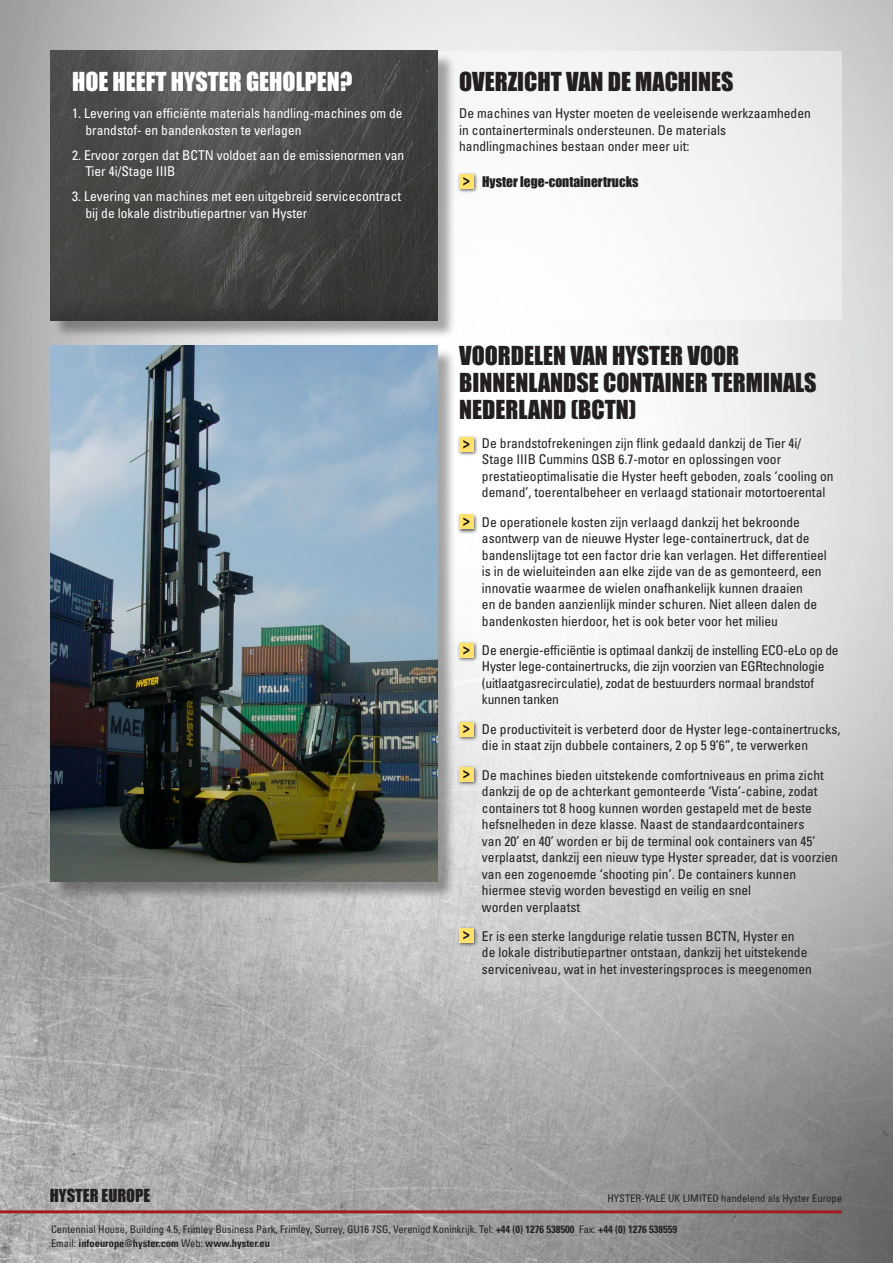
<style>
.page{position:relative;width:893px;height:1263px;background:#fff}
.page>*{position:absolute;margin:0;border:0;box-sizing:border-box;transform-origin:0 0}
.Sub_Headline_Black{font:24px/27px "Impact";color:#231f20}
.Sub_Headline_White{font:24px "Impact";color:#fff}
.t1{font:16.5px "Impact";color:#231f20}
.Body_Text{font:condensed 13.5px/16.5px "Univers";color:#231f20}
.Hyster_Help_Text{font:condensed 13.5px/16.5px "Univers";color:#fff}
.Bullet_Points{font:13.5px "Impact";color:#231f20}
.t2{font:condensed 10.5px "Univers";color:#231f20}
.t3{font:700 condensed 10.5px "Univers";color:#231f20}
.s1{font-weight:700}
.s2{font-weight:400}
</style>
<div class="page">
<img style="left:0;top:0;width:893px;height:1263px">
<div style="left:277px;top:51px;width:565px;height:269px;background:linear-gradient(to bottom,#efefef,#f9f9f9)"></div>
<div style="left:53px;top:53px;width:404px;height:286px;background:#231f20;opacity:.4"></div>
<img style="left:51px;top:51px;width:387px;height:269px">
<div style="left:53px;top:348px;width:404px;height:553px;background:#231f20;opacity:.4"></div>
<img style="left:51px;top:346px;width:387px;height:536px">
<hr style="left:0;top:1210px;width:842px;height:3px;background:#a11d20">
<div style="left:457px;top:172px;width:21px;height:21px;background:#231f20;opacity:.75"></div>
<div style="left:459px;top:174px;width:14px;height:14px;background:#ffe16b"></div>
<svg style="left:463px;top:177px;width:6px;height:9px"></svg>
<div style="left:457px;top:435px;width:21px;height:21px;background:#231f20;opacity:.75"></div>
<div style="left:459px;top:437px;width:14px;height:14px;background:#ffe16b"></div>
<svg style="left:463px;top:440px;width:6px;height:8px"></svg>
<div style="left:457px;top:513px;width:21px;height:21px;background:#231f20;opacity:.75"></div>
<div style="left:459px;top:515px;width:14px;height:14px;background:#ffe16b"></div>
<svg style="left:463px;top:517px;width:6px;height:9px"></svg>
<div style="left:457px;top:641px;width:21px;height:21px;background:#231f20;opacity:.75"></div>
<div style="left:459px;top:643px;width:14px;height:14px;background:#ffe16b"></div>
<svg style="left:463px;top:646px;width:6px;height:8px"></svg>
<div style="left:457px;top:720px;width:21px;height:21px;background:#231f20;opacity:.75"></div>
<div style="left:459px;top:722px;width:14px;height:14px;background:#ffe16b"></div>
<svg style="left:463px;top:725px;width:6px;height:8px"></svg>
<div style="left:457px;top:926px;width:21px;height:21px;background:#231f20;opacity:.75"></div>
<div style="left:459px;top:928px;width:14px;height:14px;background:#ffe16b"></div>
<svg style="left:463px;top:931px;width:6px;height:8px"></svg>
<div style="left:457px;top:765px;width:21px;height:21px;background:#231f20;opacity:.75"></div>
<div style="left:459px;top:767px;width:14px;height:14px;background:#ffe16b"></div>
<svg style="left:463px;top:770px;width:6px;height:8px"></svg>
<p class="Sub_Headline_White" style="left:72px;top:63px;width:282px">HOE HEEFT HYSTER GEHOLPEN?</p>
<p class="Hyster_Help_Text" style="left:86px;top:105px;width:319px;text-indent:-14px">1. Levering van efficiënte materials handling-machines om de brandstof- en bandenkosten te verlagen</p>
<p class="Hyster_Help_Text" style="left:86px;top:146px;width:320px;text-indent:-14px">2. Ervoor zorgen dat BCTN voldoet aan de emissienormen van<br>Tier 4i/Stage IIIB</p>
<p class="Hyster_Help_Text" style="left:86px;top:188px;width:317px;text-indent:-14px">3. Levering van machines met een uitgebreid servicecontract bij de lokale distributiepartner van Hyster</p>
<p class="Sub_Headline_Black" style="left:459px;top:68px;width:276px">OVERZICHT VAN DE MACHINES</p>
<p class="Body_Text" style="left:459px;top:105px;width:353px">De machines van Hyster moeten de veeleisende werkzaamheden in containerterminals ondersteunen. De materials handlingmachines bestaan onder meer uit:</p>
<p class="Bullet_Points" style="left:482px;top:171px;width:158px">Hyster lege-containertrucks</p>
<p class="Sub_Headline_Black" style="left:459px;top:341px;width:359px">VOORDELEN VAN HYSTER VOOR<br>BINNENLANDSE CONTAINER TERMINALS<br>NEDERLAND (BCTN)</p>
<p class="Body_Text" style="left:482px;top:435px;width:353px">De brandstofrekeningen zijn flink gedaald dankzij de Tier 4i/ Stage IIIB Cummins QSB 6.7-motor en oplossingen voor prestatieoptimalisatie die Hyster heeft geboden, zoals ‘cooling on demand’, toerentalbeheer en verlaagd stationair motortoerental</p>
<p class="Body_Text" style="left:482px;top:513px;width:346px">De operationele kosten zijn verlaagd dankzij het bekroonde asontwerp van de nieuwe Hyster lege-containertruck, dat de bandenslijtage tot een factor drie kan verlagen. Het differentieel is in de wieluiteinden aan elke zijde van de as gemonteerd, een innovatie waarmee de wielen onafhankelijk kunnen draaien<br>en de banden aanzienlijk minder schuren. Niet alleen dalen de bandenkosten hierdoor, het is ook beter voor het milieu</p>
<p class="Body_Text" style="left:482px;top:642px;width:358px">De energie-efficiëntie is optimaal dankzij de instelling ECO-eLo op de Hyster lege-containertrucks, die zijn voorzien van EGRtechnologie (uitlaatgasrecirculatie), zodat de bestuurders normaal brandstof kunnen tanken</p>
<p class="Body_Text" style="left:482px;top:720px;width:360px">De productiviteit is verbeterd door de Hyster lege-containertrucks, die in staat zijn dubbele containers, 2 op 5 9’6”, te verwerken</p>
<p class="Body_Text" style="left:482px;top:766px;width:357px">De machines bieden uitstekende comfortniveaus en prima zicht dankzij de op de achterkant gemonteerde ‘Vista’-cabine, zodat containers tot 8 hoog kunnen worden gestapeld met de beste hefsnelheden in deze klasse. Naast de standaardcontainers<br>van 20’ en 40’ worden er bij de terminal ook containers van 45’ verplaatst, dankzij een nieuw type Hyster spreader, dat is voorzien van een zogenoemde ‘shooting pin’. De containers kunnen hiermee stevig worden bevestigd en veilig en snel<br>worden verplaatst</p>
<p class="Body_Text" style="left:482px;top:927px;width:331px">Er is een sterke langdurige relatie tussen BCTN, Hyster en<br>de lokale distributiepartner ontstaan, dankzij het uitstekende serviceniveau, wat in het investeringsproces is meegenomen</p>
<p class="t1" style="left:50px;top:1183px;width:102px">HYSTER EUROPE</p>
<p class="t2" style="left:607px;top:1192px;width:236px">HYSTER-YALE UK LIMITED handelend als Hyster Europe</p>
<p class="t2" style="left:51px;top:1223px;width:627px">Centennial House, Building 4.5, Frimley Business Park, Frimley, Surrey, GU16 7SG, Verenigd Koninkrijk. Tel: <span class="s1">+44 (0) 1276 538500</span> Fax: <span class="s1">+44 (0) 1276 538559</span></p>
<p class="t3" style="left:51px;top:1236px;width:221px"><span class="s2">Email:</span> infoeurope@hyster.com <span class="s2">Web:</span> www.hyster.eu</p>
</div>
